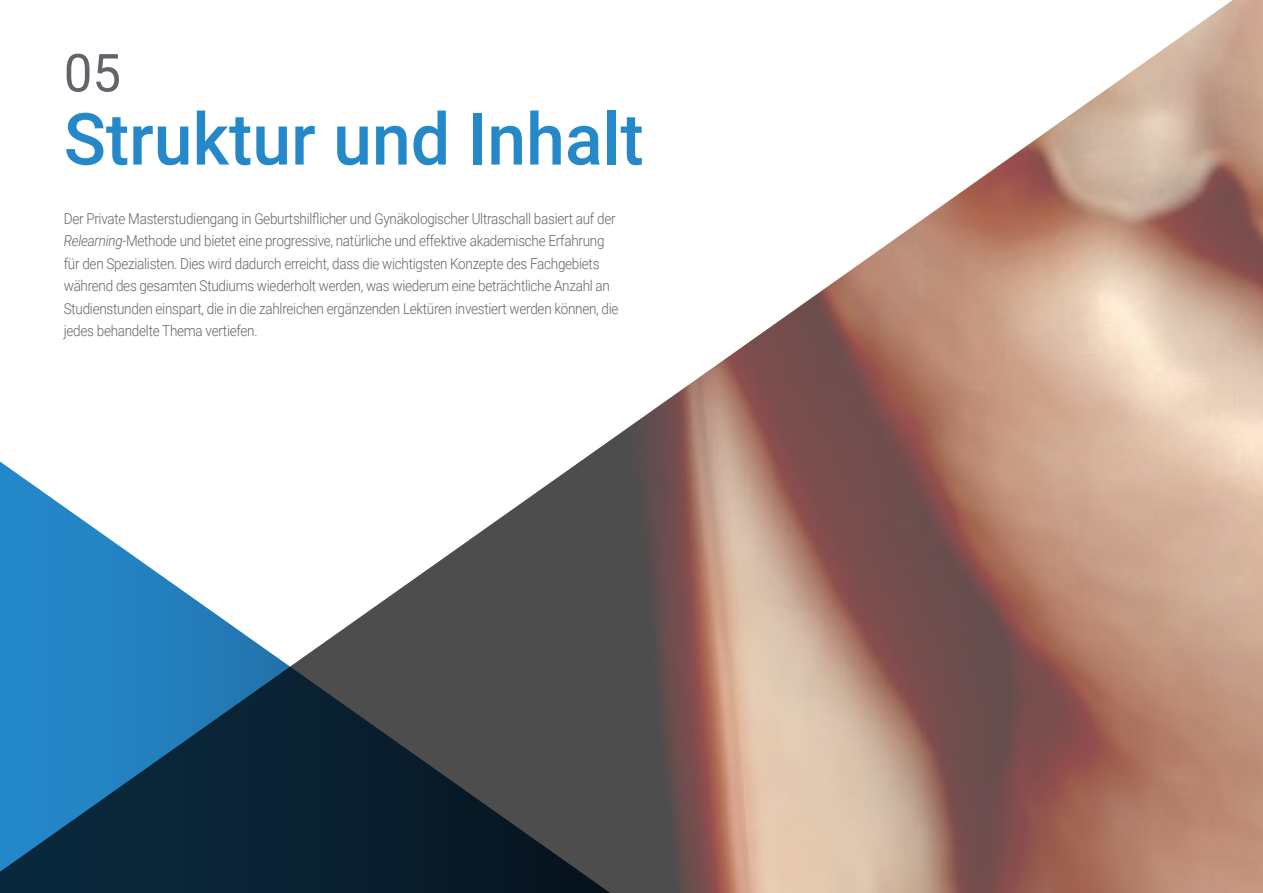
<style>
.page{position:relative;width:1263px;height:893px;background:#fff}
.page>*{position:absolute;margin:0;border:0;box-sizing:border-box;transform-origin:0 0}
.t1{font:500 72px "Roboto";color:#2488c9}
.t2{font:52.5px "Roboto";color:#61646a}
.t3{font:300 15px/22.5px "Roboto";letter-spacing:-.02em;color:#61646a;scale:.9 1}
.s1{font-style:italic}
</style>
<div class="page">
<img style="left:602px;top:0;width:661px;height:893px">
<svg style="left:0;top:446px;width:640px;height:447px"></svg>
<h2 class="t2" style="left:64px;top:36px;width:59px">05</h2>
<h1 class="t1" style="left:64px;top:89px;width:581px">Struktur und Inhalt</h1>
<p class="t3" style="left:64px;top:207px;width:618px">Der Private Masterstudiengang in Geburtshilflicher und Gynäkologischer Ultraschall basiert auf der <span class="s1">Relearning</span>-Methode und bietet eine progressive, natürliche und effektive akademische Erfahrung für den Spezialisten. Dies wird dadurch erreicht, dass die wichtigsten Konzepte des Fachgebiets während des gesamten Studiums wiederholt werden, was wiederum eine beträchtliche Anzahl an Studienstunden einspart, die in die zahlreichen ergänzenden Lektüren investiert werden können, die jedes behandelte Thema vertiefen.</p>
</div>
